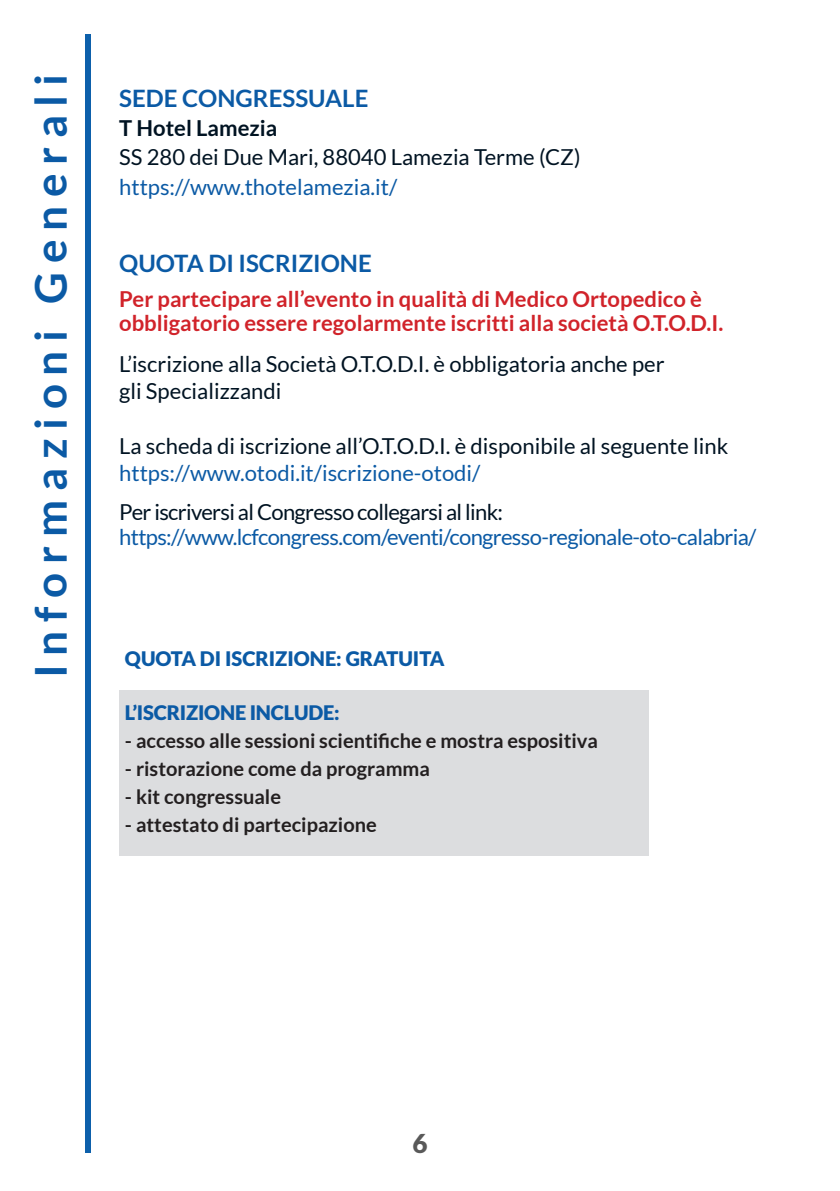
<style>
.page{position:relative;width:840px;height:1191px;background:#fff}
.page>*{position:absolute;margin:0;border:0;box-sizing:border-box;transform-origin:0 0}
.t1{font:700 44px "Lato";letter-spacing:.2em;color:#0b5aa5}
.t2{font:900 26px "Lato";color:#595959}
.t3{font:700 24px "Lato";color:#0b5aa5}
.t4{font:22px "Lato";color:#001322}
.t5{font:700 22px/24px "Lato";color:#d1232a}
.t6{font:22px "Lato";letter-spacing:-.03em;color:#0b5aa5}
.t7{font:22px "Lato";color:#0b5aa5}
.t8{font:22px "Lato";letter-spacing:-.03em;color:#001322}
.t9{font:700 22px "Lato";color:#001322}
.t10{font:700 20px "Lato";color:#231f20}
.t11{font:900 20px "Lato";letter-spacing:-.01em;color:#0b5aa5}
</style>
<div class="page">
<div style="left:85px;top:34px;width:6px;height:1118px;background:#0d60ab"></div>
<div style="left:119px;top:690px;width:529px;height:166px;background:#dcdddf"></div>
<p class="t1" style="left:25px;top:678px;width:606px;rotate:-90deg">Informazioni Generali</p>
<p class="t3" style="left:119px;top:85px;width:250px">SEDE CONGRESSUALE</p>
<p class="t9" style="left:119px;top:115px;width:159px">T Hotel Lamezia</p>
<p class="t4" style="left:119px;top:145px;width:462px">SS 280 dei Due Mari, 88040 Lamezia Terme (CZ)</p>
<p class="t7" style="left:119px;top:174px;width:279px">https://www.thotelamezia.it/</p>
<p class="t3" style="left:119px;top:249px;width:254px">QUOTA DI ISCRIZIONE</p>
<p class="t5" style="left:119px;top:287px;width:605px">Per partecipare all’evento in qualità di Medico Ortopedico è obbligatorio essere regolarmente iscritti alla società O.T.O.D.I.</p>
<p class="t4" style="left:119px;top:351px;width:546px">L’iscrizione alla Società O.T.O.D.I. è obbligatoria anche per</p>
<p class="t4" style="left:119px;top:379px;width:164px">gli Specializzandi</p>
<p class="t4" style="left:119px;top:433px;width:610px">La scheda di iscrizione all’O.T.O.D.I. è disponibile al seguente link</p>
<p class="t7" style="left:119px;top:461px;width:362px">https://www.otodi.it/iscrizione-otodi/</p>
<p class="t8" style="left:119px;top:500px;width:385px">Per iscriversi al Congresso collegarsi al link:</p>
<p class="t6" style="left:119px;top:525px;width:638px">https://www.lcfcongress.com/eventi/congresso-regionale-oto-calabria/</p>
<p class="t11" style="left:125px;top:647px;width:321px">QUOTA DI ISCRIZIONE: GRATUITA</p>
<p class="t11" style="left:125px;top:701px;width:216px">L’ISCRIZIONE INCLUDE:</p>
<p class="t10" style="left:125px;top:729px;width:474px">- accesso alle sessioni scientifiche e mostra espositiva</p>
<p class="t10" style="left:125px;top:757px;width:306px">- ristorazione come da programma</p>
<p class="t10" style="left:125px;top:785px;width:157px">- kit congressuale</p>
<p class="t10" style="left:125px;top:813px;width:253px">- attestato di partecipazione</p>
<p class="t2" style="left:412px;top:1127px;width:17px">6</p>
</div>
